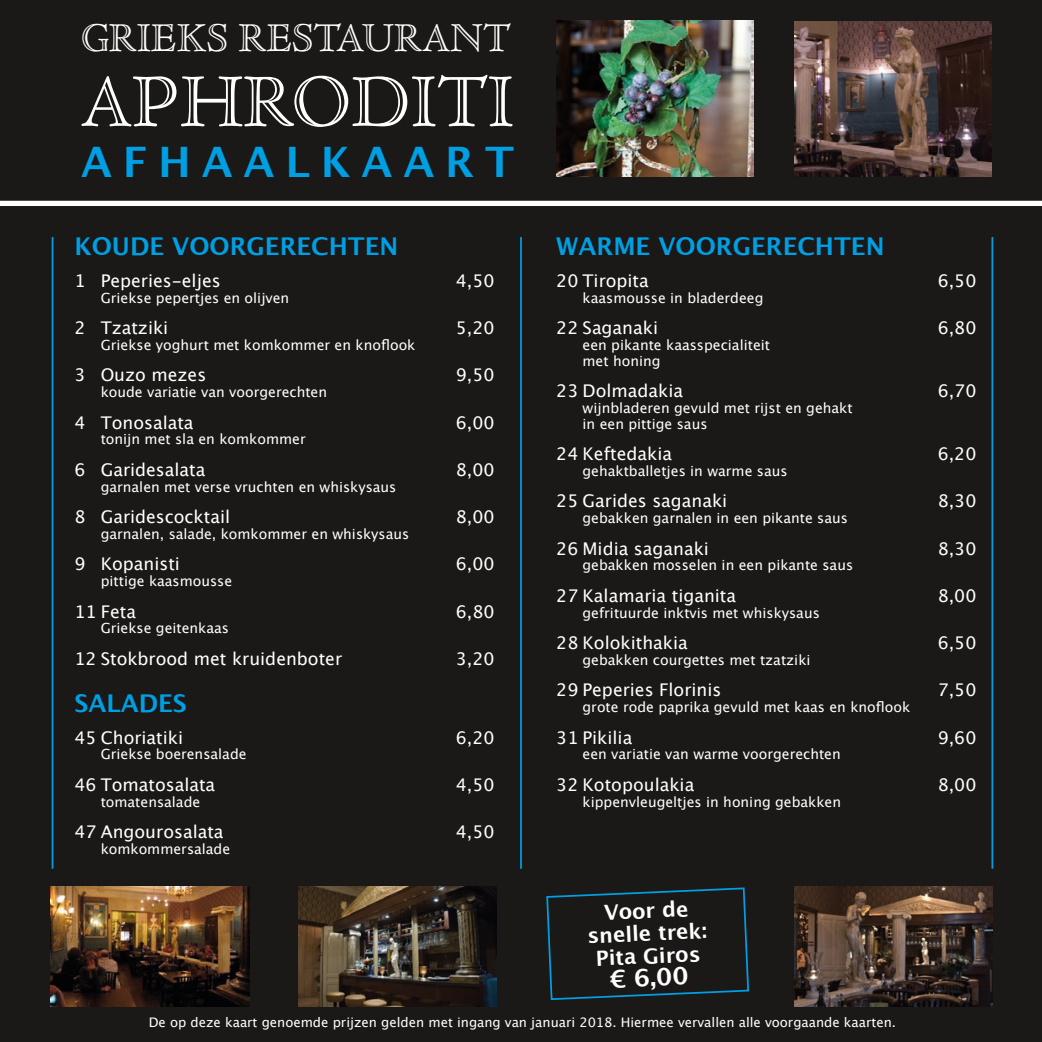
<style>
.page{position:relative;width:1042px;height:1042px;background:#1a1917}
.page>*{position:absolute;margin:0;border:0;box-sizing:border-box;transform-origin:0 0}
.t1{font:77px "Cloister Open Face";color:#fff}
.t2{font:42px "Cloister Open Face";color:#fff}
.t3{font:700 42px "Lucida Grande";letter-spacing:.26em;color:#009fe3}
.t4{font:700 24.5px "Lucida Grande";color:#009fe3}
.t5{font:700 24.5px "Lucida Grande";color:#fff}
.t6{font:700 21px/22.8px "Lucida Grande";color:#fff;text-align:center}
.t7{font:17.5px "Lucida Grande";color:#fff}
.t8{font:14px/15.8px "Lucida Grande";color:#fff}
.t9{font:13.12px "Lucida Grande";color:#fff}
</style>
<div class="page">
<svg style="left:546px;top:887px;width:203px;height:113px"></svg>
<hr style="left:520px;top:237px;width:2px;height:631px;background:#009fe3">
<hr style="left:991px;top:237px;width:2px;height:631px;background:#009fe3">
<hr style="left:52px;top:237px;width:1px;height:631px;background:#009fe3">
<div style="left:0;top:201px;width:1042px;height:5px;background:#fff"></div>
<img style="left:794px;top:887px;width:198px;height:119px">
<img style="left:794px;top:22px;width:197px;height:154px">
<img style="left:298px;top:887px;width:199px;height:119px">
<img style="left:51px;top:887px;width:198px;height:119px">
<img style="left:556px;top:20px;width:198px;height:156px">
<h2 class="t2" style="left:81px;top:15px;width:432px">GRIEKS RESTAURANT</h2>
<h1 class="t1" style="left:81px;top:60px;width:434px">APHRODITI</h1>
<h2 class="t3" style="left:81px;top:127px;width:434px">AFHAALKAART</h2>
<h3 class="t4" style="left:74px;top:227px;width:325px">KOUDE VOORGERECHTEN</h3>
<p class="t7" style="left:74px;top:270px;width:148px">1 Peperies-eljes</p>
<p class="t7" style="left:456px;top:270px;width:40px">4,50</p>
<p class="t8" style="left:101px;top:290px;width:190px">Griekse pepertjes en olijven</p>
<p class="t7" style="left:74px;top:318px;width:95px">2 Tzatziki</p>
<p class="t7" style="left:456px;top:318px;width:40px">5,20</p>
<p class="t8" style="left:101px;top:337px;width:316px">Griekse yoghurt met komkommer en knoflook</p>
<p class="t7" style="left:74px;top:365px;width:133px">3 Ouzo mezes</p>
<p class="t7" style="left:456px;top:365px;width:40px">9,50</p>
<p class="t8" style="left:101px;top:384px;width:228px">koude variatie van voorgerechten</p>
<p class="t7" style="left:74px;top:412px;width:121px">4 Tonosalata</p>
<p class="t7" style="left:456px;top:412px;width:40px">6,00</p>
<p class="t8" style="left:101px;top:432px;width:207px">tonijn met sla en komkommer</p>
<p class="t7" style="left:74px;top:459px;width:133px">6 Garidesalata</p>
<p class="t7" style="left:456px;top:459px;width:40px">8,00</p>
<p class="t8" style="left:101px;top:479px;width:297px">garnalen met verse vruchten en whiskysaus</p>
<p class="t7" style="left:74px;top:507px;width:157px">8 Garidescocktail</p>
<p class="t7" style="left:456px;top:507px;width:40px">8,00</p>
<p class="t8" style="left:101px;top:526px;width:310px">garnalen, salade, komkommer en whiskysaus</p>
<p class="t7" style="left:74px;top:554px;width:107px">9 Kopanisti</p>
<p class="t7" style="left:456px;top:554px;width:40px">6,00</p>
<p class="t8" style="left:101px;top:573px;width:133px">pittige kaasmousse</p>
<p class="t7" style="left:74px;top:601px;width:63px">11 Feta</p>
<p class="t7" style="left:456px;top:601px;width:40px">6,80</p>
<p class="t8" style="left:101px;top:621px;width:130px">Griekse geitenkaas</p>
<p class="t7" style="left:74px;top:648px;width:269px">12 Stokbrood met kruidenboter</p>
<p class="t7" style="left:456px;top:648px;width:40px">3,20</p>
<h3 class="t4" style="left:74px;top:683px;width:114px">SALADES</h3>
<p class="t7" style="left:74px;top:727px;width:110px">45 Choriatiki</p>
<p class="t7" style="left:456px;top:727px;width:40px">6,20</p>
<p class="t8" style="left:101px;top:747px;width:147px">Griekse boerensalade</p>
<p class="t7" style="left:74px;top:774px;width:142px">46 Tomatosalata</p>
<p class="t7" style="left:456px;top:774px;width:40px">4,50</p>
<p class="t8" style="left:101px;top:794px;width:101px">tomatensalade</p>
<p class="t7" style="left:74px;top:822px;width:151px">47 Angourosalata</p>
<p class="t7" style="left:456px;top:822px;width:40px">4,50</p>
<p class="t8" style="left:101px;top:841px;width:131px">komkommersalade</p>
<h3 class="t4" style="left:556px;top:227px;width:330px">WARME VOORGERECHTEN</h3>
<p class="t7" style="left:556px;top:270px;width:94px">20 Tiropita</p>
<p class="t7" style="left:937px;top:270px;width:40px">6,50</p>
<p class="t8" style="left:582px;top:290px;width:182px">kaasmousse in bladerdeeg</p>
<p class="t7" style="left:556px;top:318px;width:103px">22 Saganaki</p>
<p class="t7" style="left:937px;top:318px;width:40px">6,80</p>
<p class="t8" style="left:582px;top:337px;width:189px">een pikante kaasspecialiteit met honing</p>
<p class="t7" style="left:556px;top:381px;width:128px">23 Dolmadakia</p>
<p class="t7" style="left:937px;top:381px;width:40px">6,70</p>
<p class="t8" style="left:582px;top:400px;width:272px">wijnbladeren gevuld met rijst en gehakt in een pittige saus</p>
<p class="t7" style="left:556px;top:444px;width:117px">24 Keftedakia</p>
<p class="t7" style="left:937px;top:444px;width:40px">6,20</p>
<p class="t8" style="left:582px;top:463px;width:207px">gehaktballetjes in warme saus</p>
<p class="t7" style="left:556px;top:491px;width:172px">25 Garides saganaki</p>
<p class="t7" style="left:937px;top:491px;width:40px">8,30</p>
<p class="t8" style="left:582px;top:510px;width:267px">gebakken garnalen in een pikante saus</p>
<p class="t7" style="left:556px;top:538px;width:154px">26 Midia saganaki</p>
<p class="t7" style="left:937px;top:538px;width:40px">8,30</p>
<p class="t8" style="left:582px;top:558px;width:272px">gebakken mosselen in een pikante saus</p>
<p class="t7" style="left:556px;top:585px;width:181px">27 Kalamaria tiganita</p>
<p class="t7" style="left:937px;top:585px;width:40px">8,00</p>
<p class="t8" style="left:582px;top:605px;width:239px">gefrituurde inktvis met whiskysaus</p>
<p class="t7" style="left:556px;top:633px;width:133px">28 Kolokithakia</p>
<p class="t7" style="left:937px;top:633px;width:40px">6,50</p>
<p class="t8" style="left:582px;top:652px;width:229px">gebakken courgettes met tzatziki</p>
<p class="t7" style="left:556px;top:680px;width:167px">29 Peperies Florinis</p>
<p class="t7" style="left:937px;top:680px;width:40px">7,50</p>
<p class="t8" style="left:582px;top:699px;width:329px">grote rode paprika gevuld met kaas en knoflook</p>
<p class="t7" style="left:556px;top:727px;width:78px">31 Pikilia</p>
<p class="t7" style="left:937px;top:727px;width:40px">9,60</p>
<p class="t8" style="left:582px;top:747px;width:260px">een variatie van warme voorgerechten</p>
<p class="t7" style="left:556px;top:774px;width:139px">32 Kotopoulakia</p>
<p class="t7" style="left:937px;top:774px;width:40px">8,00</p>
<p class="t8" style="left:582px;top:794px;width:260px">kippenvleugeltjes in honing gebakken</p>
<h3 class="t6" style="left:586px;top:901px;width:121px;rotate:-2deg">Voor de snelle trek:<br>Pita Giros</h3>
<h3 class="t5" style="left:609px;top:959px;width:80px;rotate:-3deg">€ 6,00</h3>
<p class="t9" style="left:149px;top:1015px;width:748px">De op deze kaart genoemde prijzen gelden met ingang van januari 2018. Hiermee vervallen alle voorgaande kaarten.</p>
</div>
